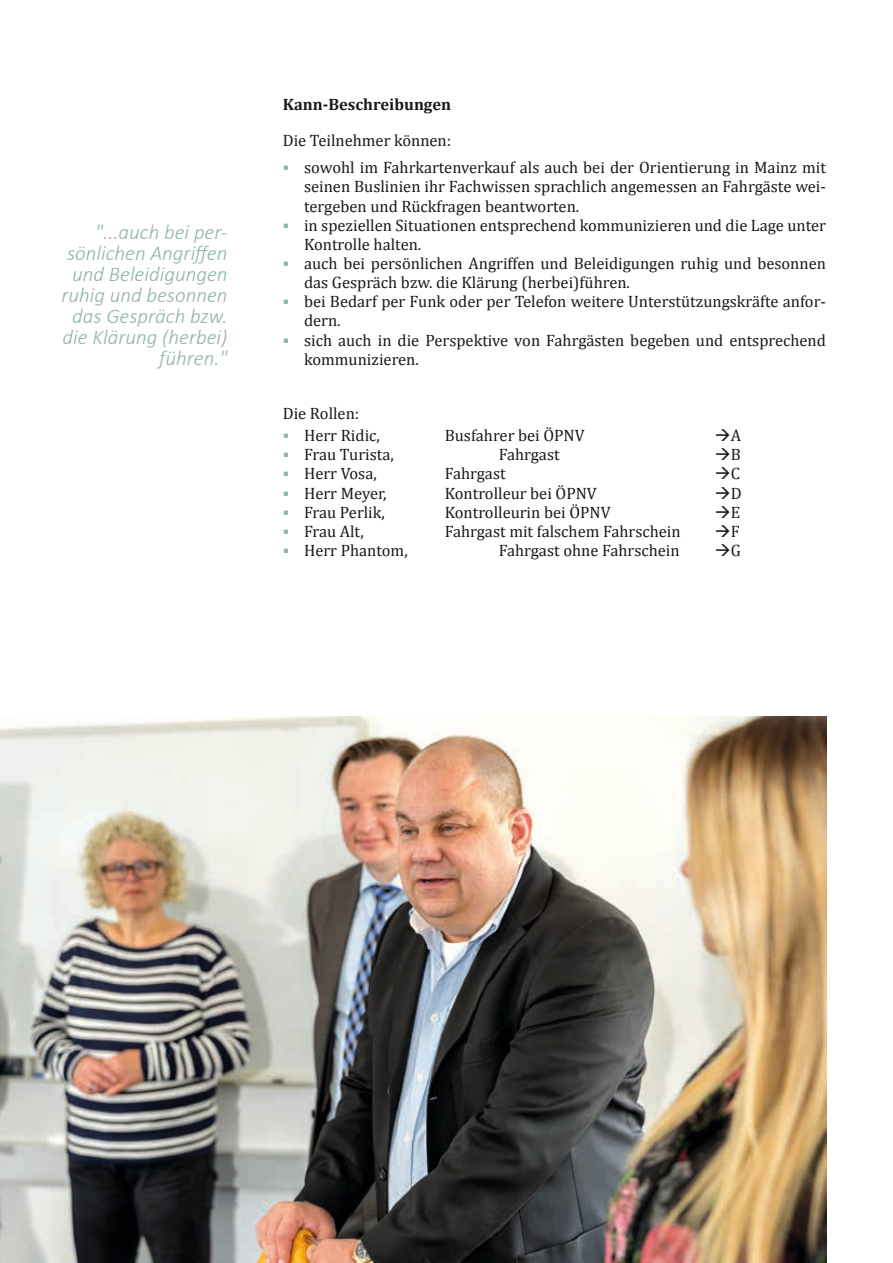
<style>
.page{position:relative;width:893px;height:1263px;background:#fff}
.page>*{position:absolute;margin:0;border:0;box-sizing:border-box;transform-origin:0 0}
.t1{font:italic 300 21px/21px "Calibri";color:#8db3ad;text-align:right}
.t2{font:16.5px/19.2px "Cambria";color:#1b1819}
.t3{font:700 16.5px "Cambria";color:#1b1819}
</style>
<div class="page">
<img style="left:0;top:716px;width:826px;height:547px">
<p class="t1" style="left:61px;top:221px;width:168px">"...auch bei per&shy;sönlichen Angriffen und Beleidigungen ruhig und besonnen das Gespräch bzw. die Klärung (herbei) führen."</p>
<p class="t3" style="left:283px;top:92px;width:170px">Kann-Beschreibungen</p>
<p class="t2" style="left:304px;top:126px;width:523px;line-height:27.8px;text-indent:-21px">Die Teilnehmer können:<br>sowohl im Fahrkartenverkauf als auch bei der Orientierung in Mainz mit</p>
<p class="t2" style="left:304px;top:177px;width:523px">seinen Buslinien ihr Fachwissen sprachlich angemessen an Fahrgäste wei&shy;tergeben und Rückfragen beantworten.<br>in speziellen Situationen entsprechend kommunizieren und die Lage unter Kontrolle halten.<br>auch bei persönlichen Angriffen und Beleidigungen ruhig und besonnen das Gespräch bzw. die Klärung (herbei)führen.<br>bei Bedarf per Funk oder per Telefon weitere Unterstützungskräfte anfor&shy;dern.<br>sich auch in die Perspektive von Fahrgästen begeben und entsprechend kommunizieren.</p>
<p class="t2" style="left:304px;top:402px;width:77px;line-height:22.5px;text-indent:-21px">Die Rollen:<br>Herr Ridic,</p>
<p class="t2" style="left:445px;top:426px;width:141px">Busfahrer bei ÖPNV</p>
<p class="t2" style="left:715px;top:426px;width:28px">→A</p>
<p class="t2" style="left:304px;top:445px;width:91px">Frau Turista,</p>
<p class="t2" style="left:499px;top:445px;width:62px">Fahrgast</p>
<p class="t2" style="left:715px;top:445px;width:28px">→B</p>
<p class="t2" style="left:304px;top:464px;width:74px">Herr Vosa,</p>
<p class="t2" style="left:445px;top:464px;width:62px">Fahrgast</p>
<p class="t2" style="left:715px;top:464px;width:27px">→C</p>
<p class="t2" style="left:304px;top:483px;width:84px">Herr Meyer,</p>
<p class="t2" style="left:445px;top:483px;width:154px">Kontrolleur bei ÖPNV</p>
<p class="t2" style="left:715px;top:483px;width:29px">→D</p>
<p class="t2" style="left:304px;top:502px;width:82px">Frau Perlik,</p>
<p class="t2" style="left:445px;top:502px;width:167px">Kontrolleurin bei ÖPNV</p>
<p class="t2" style="left:715px;top:502px;width:27px">→E</p>
<p class="t2" style="left:304px;top:522px;width:61px">Frau Alt,</p>
<p class="t2" style="left:445px;top:522px;width:237px">Fahrgast mit falschem Fahrschein</p>
<p class="t2" style="left:715px;top:522px;width:27px">→F</p>
<p class="t2" style="left:304px;top:541px;width:105px">Herr Phantom,</p>
<p class="t2" style="left:499px;top:541px;width:182px">Fahrgast ohne Fahrschein</p>
<p class="t2" style="left:715px;top:541px;width:28px">→G</p>
</div>
